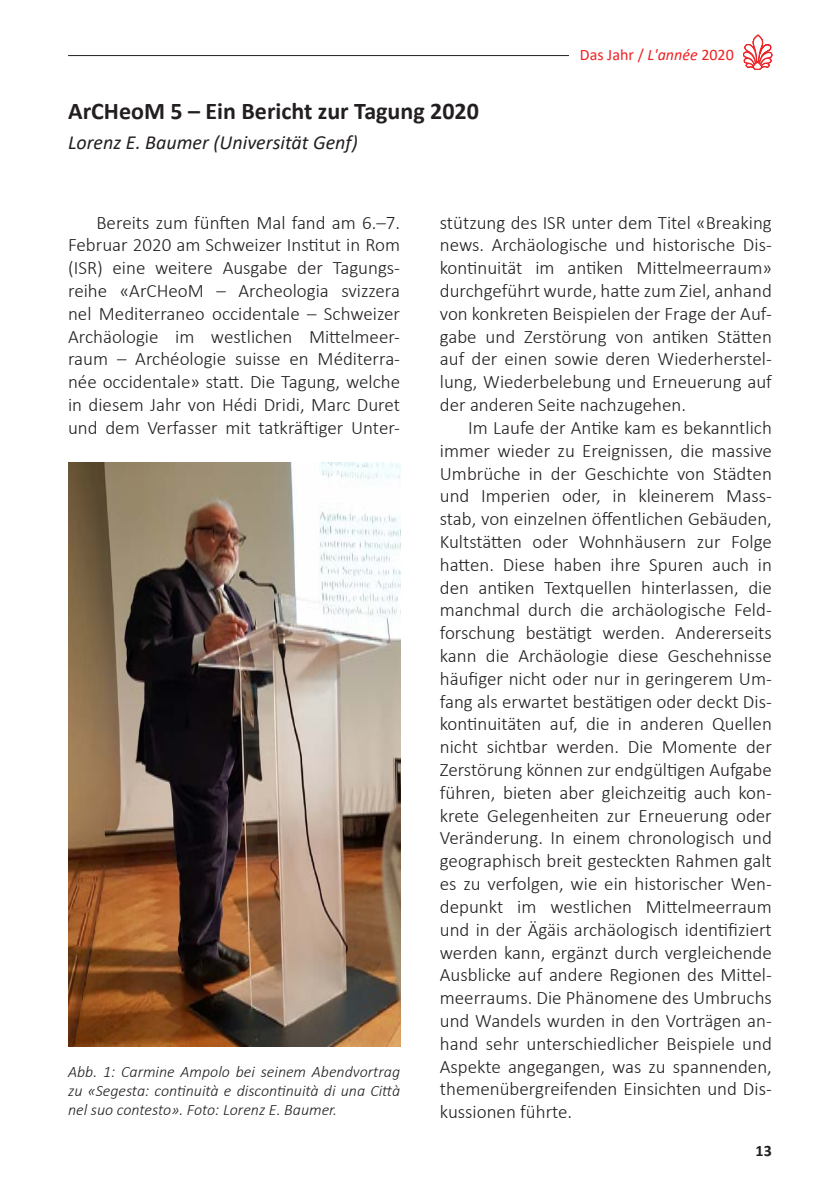
<style>
.page{position:relative;width:840px;height:1191px;background:#fff}
.page>*{position:absolute;margin:0;border:0;box-sizing:border-box;transform-origin:0 0}
.t1{font:700 24px "Calibri";color:#231f20}
.t2{font:italic 20px "Calibri";color:#231f20}
.t3{font:300 19px/22.8px "Calibri";color:#231f20;text-align:justify}
.t4{font:italic 300 16px/19.2px "Calibri";color:#231f20;text-align:justify}
.t5{font:16px "Calibri";color:#ee2123}
.t6{font:700 16px "Calibri";color:#231f20}
.s1{font-style:italic}
</style>
<div class="page">
<svg style="left:743px;top:34px;width:29px;height:36px"></svg>
<hr style="left:68px;top:55px;width:500px;height:1px;background:#231f20">
<img style="left:68px;top:462px;width:332px;height:584px">
<p class="t1" style="left:68px;top:94px;width:412px">ArCHeoM 5 – Ein Bericht zur Tagung 2020</p>
<p class="t2" style="left:68px;top:128px;width:291px">Lorenz E. Baumer (Universität Genf)</p>
<p class="t5" style="left:579px;top:44px;width:155px">Das Jahr / <span class="s1">L'année</span> 2020</p>
<p class="t3" style="left:68px;top:211px;width:333px;text-indent:28px">Bereits zum fünften Mal fand am 6.–7.<br>Februar 2020 am Schweizer Institut in Rom (ISR) eine weitere Ausgabe der Tagungs&shy;reihe «ArCHeoM – Archeologia svizzera nel Mediterraneo occidentale – Schweizer Archäologie im westlichen Mittelmeer&shy;raum – Archéologie suisse en Méditerra&shy;née occidentale» statt. Die Tagung, welche in diesem Jahr von Hédi Dridi, Marc Duret und dem Verfasser mit tatkräftiger Unter-</p>
<p class="t3" style="left:439px;top:211px;width:333px">stützung des ISR unter dem Titel «Breaking news. Archäologische und historische Dis&shy;kontinuität im antiken Mittelmeerraum» durchgeführt wurde, hatte zum Ziel, anhand von konkreten Beispielen der Frage der Auf&shy;gabe und Zerstörung von antiken Stätten auf der einen sowie deren Wiederherstel&shy;lung, Wiederbelebung und Erneuerung auf der anderen Seite nachzugehen.</p>
<p class="t3" style="left:439px;top:416px;width:333px;text-indent:28px">Im Laufe der Antike kam es bekanntlich immer wieder zu Ereignissen, die massive Umbrüche in der Geschichte von Städten und Imperien oder, in kleinerem Mass&shy;stab, von einzelnen öffentlichen Gebäuden, Kultstätten oder Wohnhäusern zur Folge hatten. Diese haben ihre Spuren auch in den antiken Textquellen hinterlassen, die manchmal durch die archäologische Feld&shy;forschung bestätigt werden. Andererseits kann die Archäologie diese Geschehnisse häufiger nicht oder nur in geringerem Um&shy;fang als erwartet bestätigen oder deckt Dis&shy;kontinuitäten auf, die in anderen Quellen nicht sichtbar werden. Die Momente der Zerstörung können zur endgültigen Aufgabe führen, bieten aber gleichzeitig auch kon&shy;krete Gelegenheiten zur Erneuerung oder Veränderung. In einem chronologisch und geographisch breit gesteckten Rahmen galt es zu verfolgen, wie ein historischer Wen&shy;depunkt im westlichen Mittelmeerraum und in der Ägäis archäologisch identifiziert werden kann, ergänzt durch vergleichende Ausblicke auf andere Regionen des Mittel&shy;meerraums. Die Phänomene des Umbruchs und Wandels wurden in den Vorträgen an&shy;hand sehr unterschiedlicher Beispiele und Aspekte angegangen, was zu spannenden, themenübergreifenden Einsichten und Dis&shy;kussionen führte.</p>
<p class="t4" style="left:68px;top:1061px;width:333px">Abb. 1: Carmine Ampolo bei seinem Abendvortrag zu «Segesta: continuità e discontinuità di una Città nel suo contesto». Foto: Lorenz E. Baumer.</p>
<p class="t6" style="left:755px;top:1139px;width:18px">13</p>
</div>
